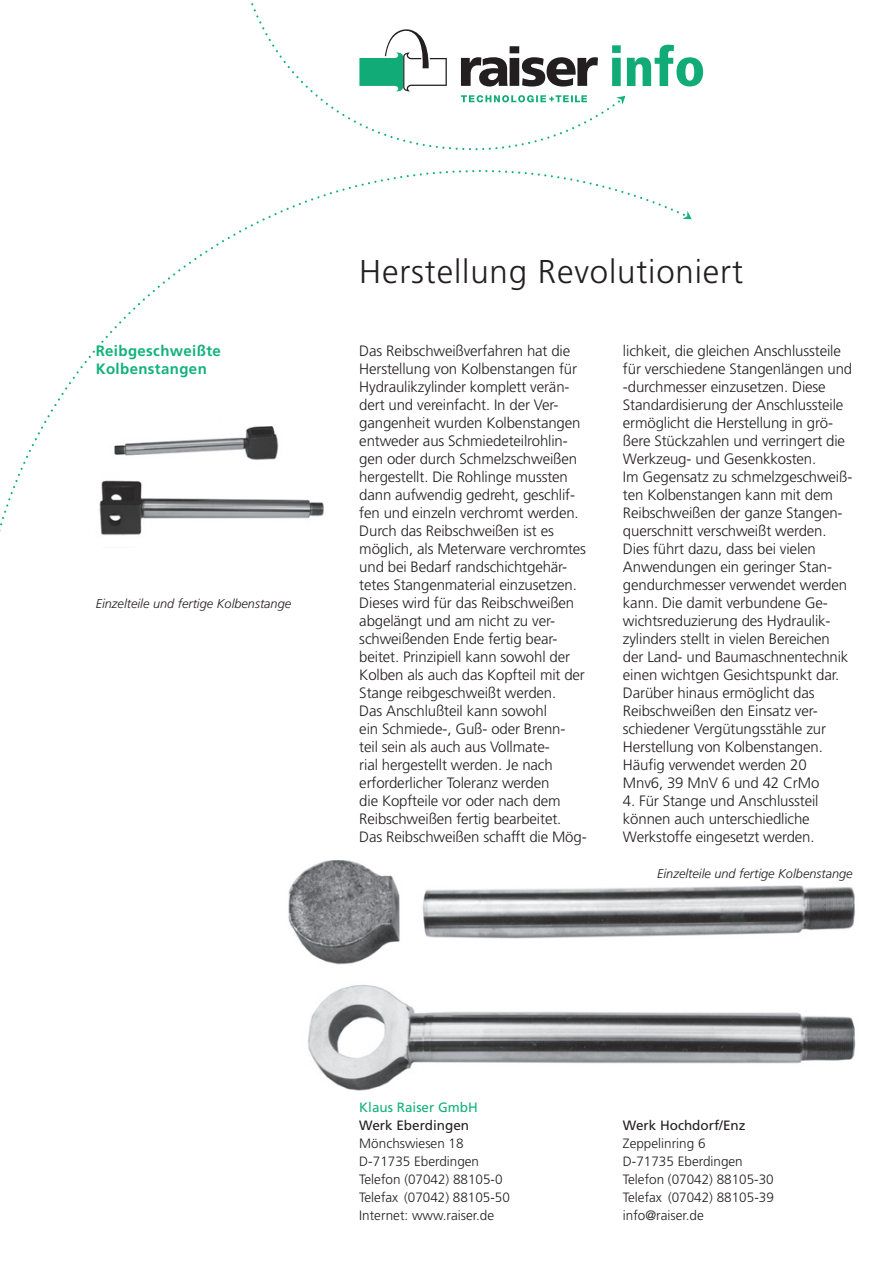
<style>
.page{position:relative;width:893px;height:1263px;background:#fff}
.page>*{position:absolute;margin:0;border:0;box-sizing:border-box;transform-origin:0 0}
.t1{font:300 33px "Frutiger";letter-spacing:.025em;color:#231f20}
.t2{font:300 15px/18px "Frutiger";letter-spacing:-.01em;color:#231f20}
.t3{font:700 15px/18px "Frutiger";letter-spacing:.025em;color:#13b27b}
.t4{font:300 13.5px/18px "Frutiger";color:#231f20}
.t5{font:13.5px "Frutiger";color:#231f20}
.t6{font:13.5px "Frutiger";color:#13b27b}
.t7{font:italic 300 12.75px "Frutiger";color:#231f20}
</style>
<div class="page">
<svg style="left:251px;top:3px;width:452px;height:147px"></svg>
<img style="left:288px;top:860px;width:568px;height:231px">
<img style="left:99px;top:426px;width:225px;height:109px">
<p class="t3" style="left:96px;top:343px;width:127px">Reibgeschweißte<br>Kolbenstangen</p>
<p class="t7" style="left:96px;top:598px;width:197px">Einzelteile und fertige Kolbenstange</p>
<h1 class="t1" style="left:359px;top:258px;width:385px">Herstellung Revolutioniert</h1>
<p class="t2" style="left:359px;top:343px;width:229px">Das Reibschweißverfahren hat die Herstellung von Kolbenstangen für Hydraulikzylinder komplett verän&shy;dert und vereinfacht. In der Ver&shy;gangenheit wurden Kolbenstangen entweder aus Schmiedeteilrohlin&shy;gen oder durch Schmelzschweißen her gestellt. Die Rohlinge mussten dann aufwendig gedreht, geschlif&shy;fen und einzeln verchromt werden.<br>Durch das Reibschweißen ist es möglich, als Meterware verchromtes und bei Bedarf randschichtgehär&shy;tetes Stangen material einzusetzen.<br>Dieses wird für das Reib schweißen abgelängt und am nicht zu ver&shy;schweißenden Ende fertig bear&shy;beitet. Prinzipiell kann sowohl der Kolben als auch das Kopf teil mit der Stange reibgeschweißt werden.<br>Das Anschlußteil kann sowohl<br>ein Schmiede-, Guß- oder Brenn&shy;teil sein als auch aus Vollmate-<br>rial hergestellt werden. Je nach erforderlicher Toleranz werden<br>die Kopfteile vor oder nach dem Reibschweißen fertig bearbeitet.<br>Das Reibschweißen schafft die Mög-</p>
<p class="t2" style="left:623px;top:343px;width:231px">lichkeit, die gleichen Anschluss teile für verschiedene Stangenlängen und -durchmesser einzusetzen. Diese Standardisierung der Anschlussteile ermöglicht die Her stellung in grö&shy;ßere Stückzahlen und verringert die Werkzeug- und Gesenkkosten.<br>Im Gegensatz zu schmelzgeschweiß&shy;ten Kolbenstangen kann mit dem Reibschweißen der ganze Stangen&shy;querschnitt verschweißt werden.<br>Dies führt dazu, dass bei vielen Anwendungen ein geringer Stan&shy;gendurchmesser verwendet werden kann. Die damit verbundene Ge&shy;wichtsreduzierung des Hydraulik&shy;zylinders stellt in vielen Bereichen der Land- und Baumaschnentechnik einen wichtgen Gesichts punkt dar.<br>Darüber hinaus ermöglicht das Reibschweißen den Einsatz ver&shy;schiedener Vergütungsstähle zur Herstellung von Kolbenstangen.<br>Häufig verwendet werden 20<br>Mnv6, 39 MnV 6 und 42 CrMo</p>
<p class="t2" style="left:623px;top:793px;width:197px">4. Für Stange und Anschlussteil können auch unterschiedliche<br>Werkstoffe eingesetzt werden.</p>
<p class="t7" style="left:657px;top:868px;width:197px">Einzelteile und fertige Kolbenstange</p>
<p class="t6" style="left:359px;top:1102px;width:120px">Klaus Raiser GmbH</p>
<p class="t5" style="left:359px;top:1120px;width:111px">Werk Eberdingen</p>
<p class="t4" style="left:359px;top:1135px;width:152px">Mönchswiesen 18<br>D-71735 Eberdingen<br>Telefon (07042) 88105-0<br>Telefax (07042) 88105-50<br>Internet: www.raiser.de</p>
<p class="t5" style="left:623px;top:1120px;width:124px">Werk Hochdorf/Enz</p>
<p class="t4" style="left:623px;top:1135px;width:152px">Zeppelinring 6<br>D-71735 Eberdingen<br>Telefon (07042) 88105-30<br>Telefax (07042) 88105-39 info@raiser.de</p>
</div>
